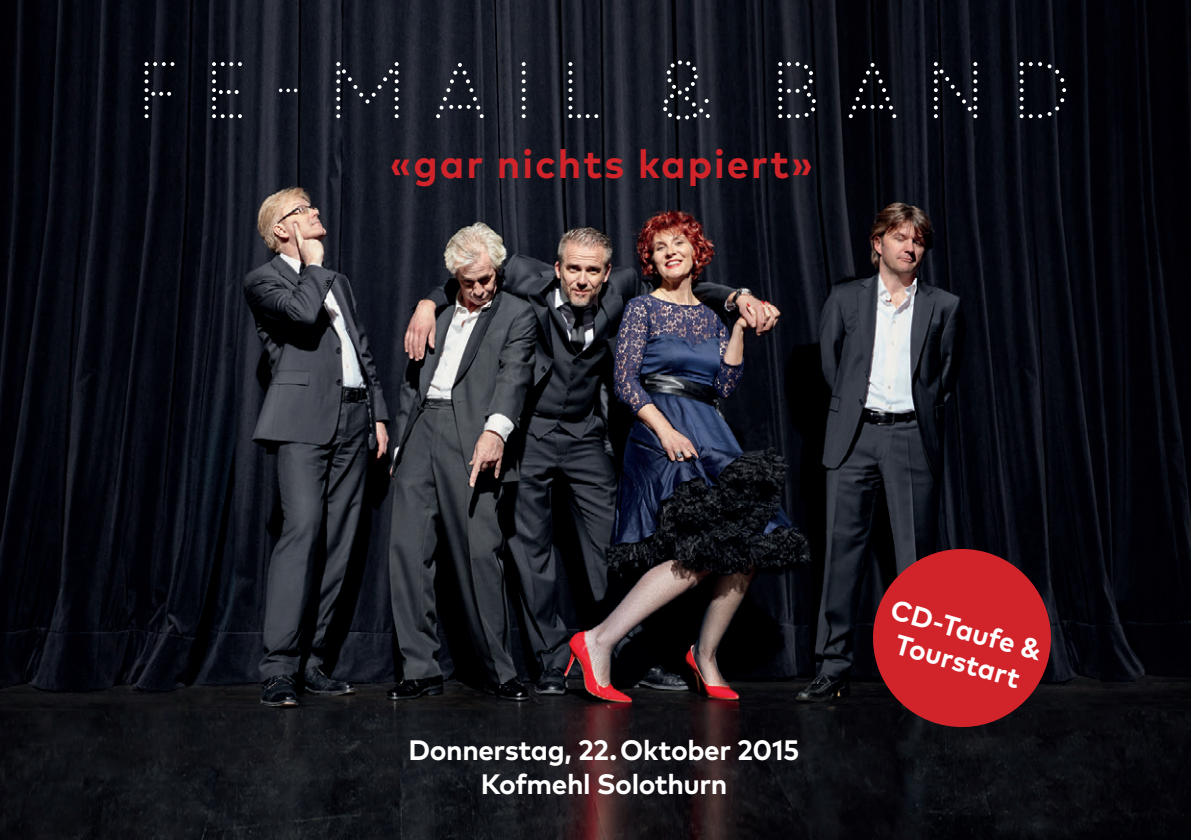
<style>
.page{position:relative;width:1191px;height:840px;background:#fff}
.page>*{position:absolute;margin:0;border:0;box-sizing:border-box;transform-origin:0 0}
.t1{font:90px "Core Circus 2 D Dot 1";color:#fff}
.t2{font:700 40px "Mark OT";letter-spacing:.05em;color:#d1232a}
.t3{font:700 28px/32px "Mark OT";letter-spacing:-.015em;color:#fff;text-align:center}
</style>
<div class="page">
<img style="left:0;top:0;width:1191px;height:839px">
<svg style="left:863px;top:538px;width:198px;height:198px"></svg>
<p class="t1" style="left:123px;top:34px;width:960px">FE-MAIL &amp; BAND</p>
<p class="t2" style="left:390px;top:138px;width:424px">«gar nichts kapiert»</p>
<p class="t3" style="left:408px;top:732px;width:392px">Donnerstag, 22. Oktober 2015</p>
<p class="t3" style="left:480px;top:766px;width:248px">Kofmehl Solothurn</p>
<p class="t3" style="left:896px;top:592px;width:157px;rotate:16deg">CD-Taufe &amp;<br>Tourstart</p>
</div>
